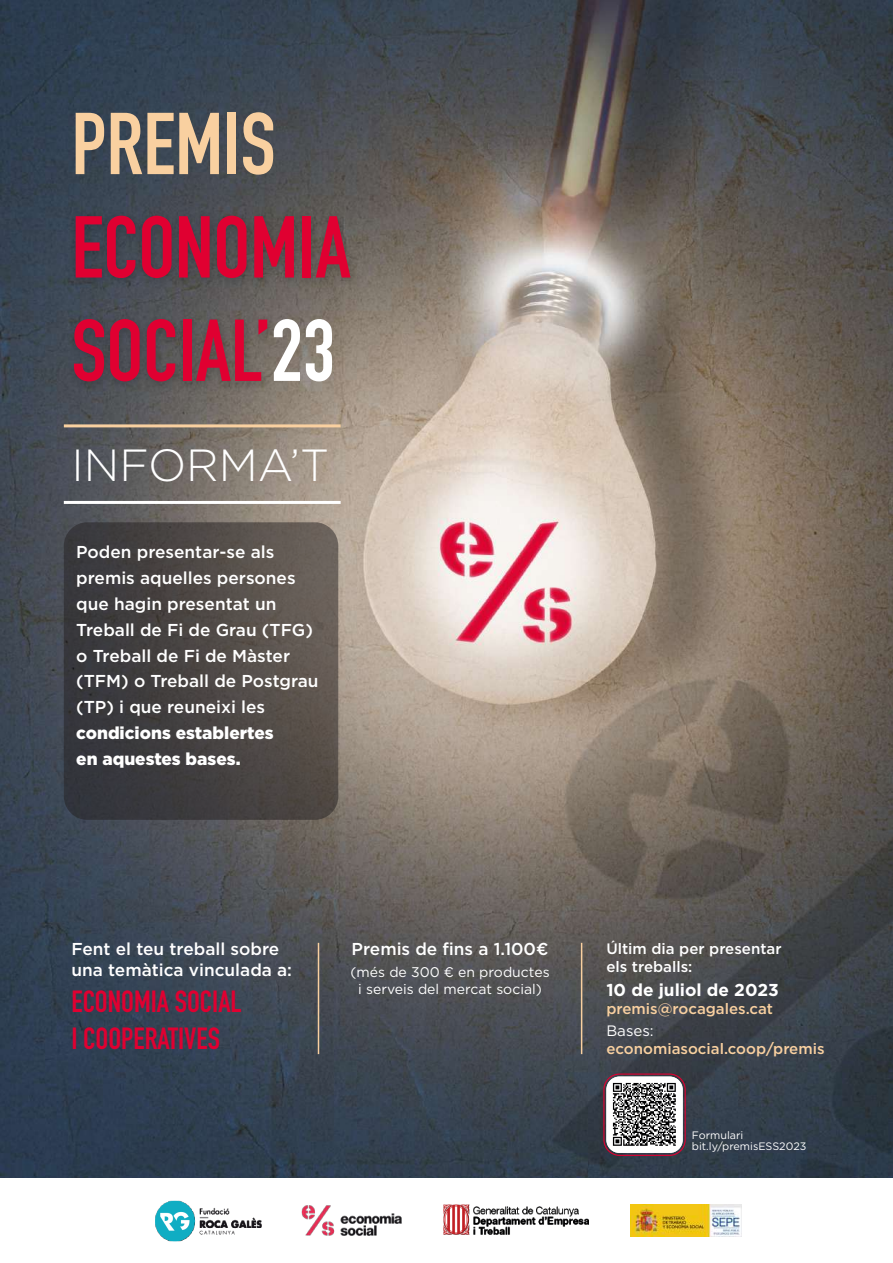
<style>
.page{position:relative;width:893px;height:1263px;background:#fff}
.page>*{position:absolute;margin:0;border:0;box-sizing:border-box;transform-origin:0 0}
.t1{font:700 86.1px/103.4px "DIN Condensed";color:#e00031}
.t2{font:700 86.1px "DIN Condensed";color:#f9d0a0}
.t3{font:300 45px "Gotham";color:#fff}
.t4{font:700 30.15px/36.6px "DIN Condensed";color:#e00031}
.t5{font:500 17.25px/25.8px "Gotham";color:#fff}
.t6{font:900 17.25px/25.8px "Gotham";color:#fff}
.t7{font:700 17.25px "Gotham";color:#fff}
.t8{font:500 15.15px "Gotham";color:#f9d0a0}
.t9{font:500 15.15px/18.1px "Gotham";color:#fff}
.t10{font:15.15px "Gotham";color:#fff}
.t11{font:13.95px/16.8px "Gotham";color:#fff;text-align:center}
.t12{font:10.8px/11.9px "Gotham";color:#fff}
.s1{color:#fff}
</style>
<div class="page">
<img style="left:0;top:0;width:893px;height:1178px">
<svg style="left:64px;top:522px;width:274px;height:298px"></svg>
<hr style="left:64px;top:501px;width:277px;height:3px;background:#fff">
<img style="left:19px;top:163px;width:388px;height:277px">
<img style="left:155px;top:1200px;width:107px;height:41px">
<img style="left:301px;top:1205px;width:101px;height:31px">
<img style="left:630px;top:1204px;width:112px;height:32px">
<img style="left:443px;top:1204px;width:146px;height:31px">
<hr style="left:318px;top:943px;width:1px;height:111px;background:#f9d0a0">
<hr style="left:581px;top:943px;width:1px;height:111px;background:#f9d0a0">
<img style="left:606px;top:1076px;width:77px;height:77px">
<div style="left:603px;top:1073px;width:83px;height:83px;border:1px solid #e00031;border-radius:16px"></div>
<h1 class="t2" style="left:72px;top:86px;width:206px">PREMIS</h1>
<h1 class="t1" style="left:72px;top:195px;width:281px">ECONOMIA<br>SOCIAL’<span class="s1">23</span></h1>
<h2 class="t3" style="left:72px;top:437px;width:259px">INFORMA’T</h2>
<p class="t5" style="left:76px;top:539px;width:244px">Poden presentar-se als premis aquelles persones que hagin presentat un<br>Treball de Fi de Grau (TFG) o Treball de Fi de Màster (TFM) o Treball de Postgrau (TP) i que reuneixi les</p>
<p class="t6" style="left:76px;top:720px;width:199px">condicions establertes en aquestes bases.</p>
<p class="t5" style="left:72px;top:939px;width:222px;line-height:20.4px">Fent el teu treball sobre una temàtica vinculada a:</p>
<h3 class="t4" style="left:72px;top:983px;width:172px">ECONOMIA SOCIAL<br>I COOPERATIVES</h3>
<p class="t5" style="left:352px;top:936px;width:198px">Premis de fins a 1.100€</p>
<p class="t11" style="left:350px;top:963px;width:201px">(més de 300 € en productes i serveis del mercat social)</p>
<p class="t9" style="left:606px;top:939px;width:177px">Últim dia per presentar els treballs:</p>
<p class="t7" style="left:606px;top:978px;width:174px">10 de juliol de 2023</p>
<p class="t8" style="left:606px;top:999px;width:168px">premis@rocagales.cat</p>
<p class="t10" style="left:606px;top:1021px;width:49px">Bases:</p>
<p class="t8" style="left:606px;top:1038px;width:220px">economiasocial.coop/premis</p>
<p class="t12" style="left:692px;top:1128px;width:116px">Formulari bit.ly/premisESS2023</p>
</div>
